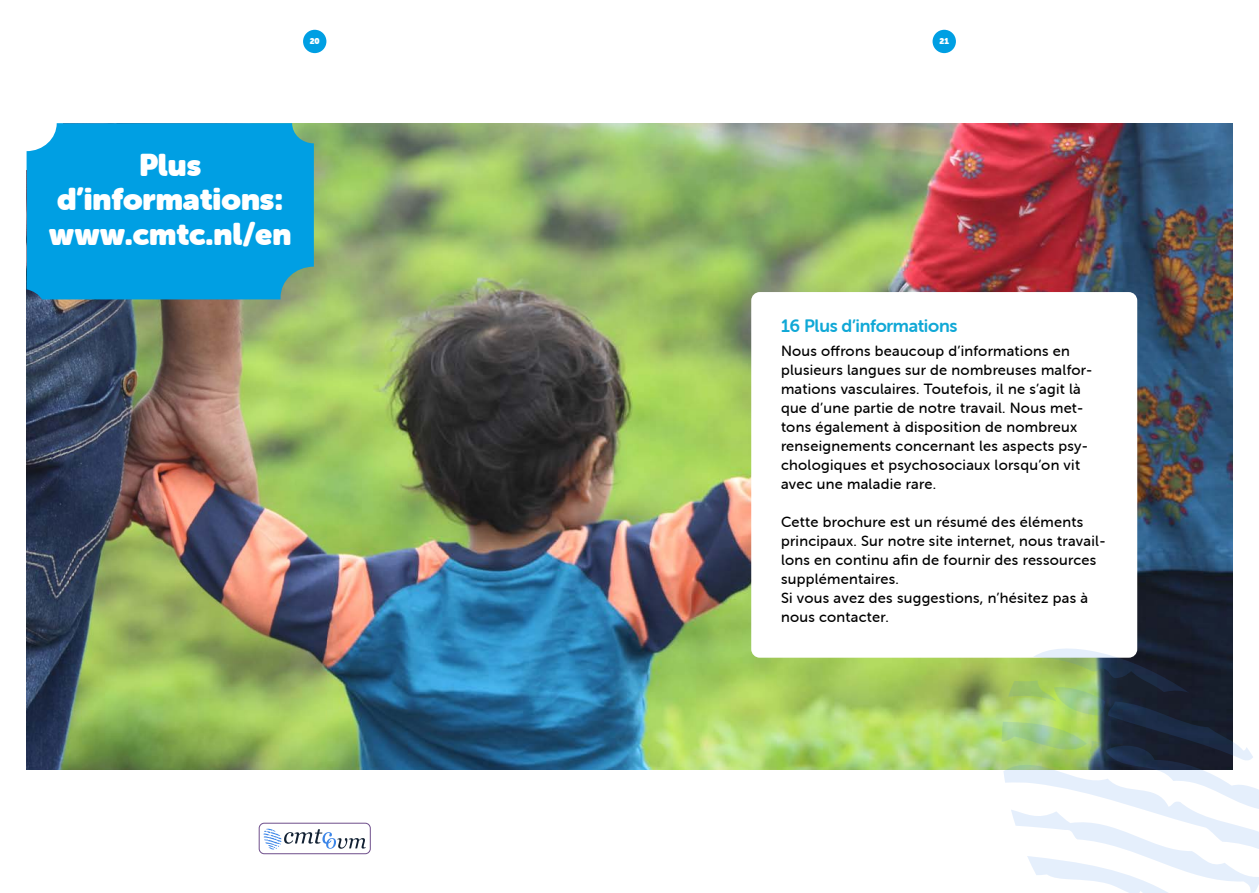
<style>
.page{position:relative;width:1259px;height:893px;background:#fff}
.page>*{position:absolute;margin:0;border:0;box-sizing:border-box;transform-origin:0 0}
.t1{font:30.9px/34.5px "Museo Sans Rounded";color:#fff;text-align:center}
.t2{font:18px "Museo Sans Rounded 700";letter-spacing:-.02em;color:#10a8d6}
.t3{font:14.85px/19px "Museo Sans Rounded 500";letter-spacing:.02em;color:#000}
.t4{font:8.4px "Museo Sans Rounded";color:#fff}
</style>
<div class="page">
<div style="left:303px;top:30px;width:23px;height:23px;background:#009fe3;border-radius:50%"></div>
<div style="left:932px;top:30px;width:24px;height:23px;background:#009fe3;border-radius:50%"></div>
<img style="left:314px;top:123px;width:918px;height:647px">
<img style="left:27px;top:170px;width:299px;height:600px">
<div style="left:27px;top:123px;width:287px;height:176px;background:#009fe3"></div>
<div style="left:751px;top:292px;width:386px;height:366px;background:#fff;border-radius:9px"></div>
<svg style="left:1001px;top:637px;width:258px;height:256px"></svg>
<div style="left:259px;top:823px;width:111px;height:31px;border:1px solid #6e4e8b;border-radius:5px"></div>
<svg style="left:264px;top:828px;width:102px;height:21px"></svg>
<p class="t4" style="left:310px;top:36px;width:12px">20</p>
<p class="t4" style="left:939px;top:36px;width:11px">21</p>
<h1 class="t1" style="left:49px;top:148px;width:244px">Plus d’informations: www.cmtc.nl/en</h1>
<p class="t2" style="left:781px;top:315px;width:178px">16 Plus d’informations</p>
<p class="t3" style="left:781px;top:341px;width:313px">Nous offrons beaucoup d’informations en plusieurs langues sur de nombreuses malfor&shy;mations vasculaires. Toutefois, il ne s’agit là que d’une partie de notre travail. Nous met&shy;tons également à disposition de nombreux renseignements concernant les aspects psy&shy;chologiques et psychosociaux lorsqu’on vit avec une maladie rare.</p>
<p class="t3" style="left:781px;top:512px;width:326px">Cette brochure est un résumé des éléments principaux. Sur notre site internet, nous travail&shy;lons en continu afin de fournir des ressources supplémentaires.<br>Si vous avez des suggestions, n’hésitez pas à nous contacter.</p>
</div>
